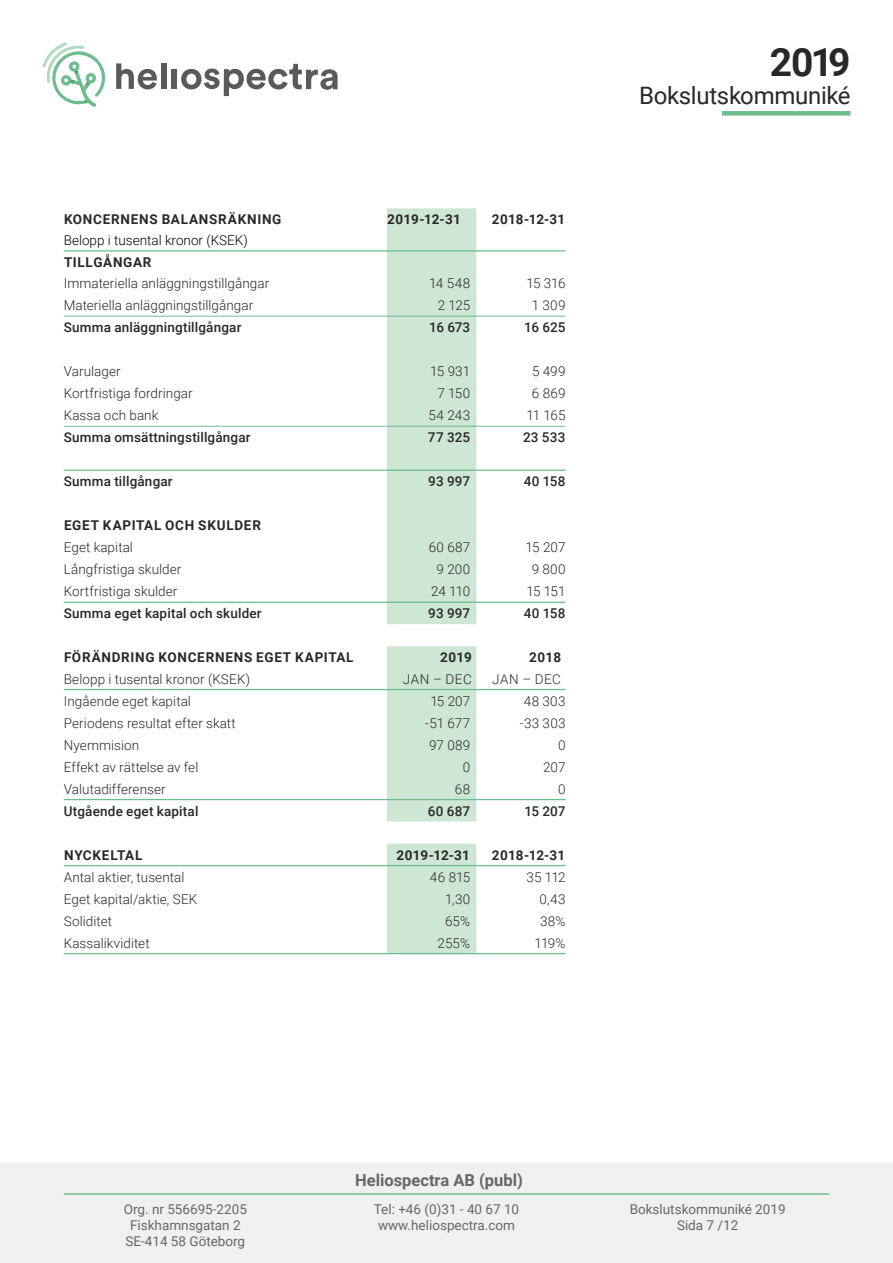
<style>
.page{position:relative;width:893px;height:1263px;background:#fff}
.page>*{position:absolute;margin:0;border:0;box-sizing:border-box;transform-origin:0 0}
.t1{font:700 39px "Roboto";color:#282827}
.t2{font:24px "Roboto";letter-spacing:-.015em;color:#282827}
.t3{font:700 16.5px "Roboto";color:#666766}
.t4{font:300 13.5px "Roboto";letter-spacing:.005em;color:#282827}
.t5{font:500 13.5px "Roboto";letter-spacing:.015em;color:#282827}
.t6{font:700 13.5px "Roboto";letter-spacing:.05em;color:#282827}
.t7{font:13.5px/16.2px "Roboto";color:#666766;text-align:center}
.t8{font:300 13.5px "Roboto";color:#000}
</style>
<div class="page">
<svg style="left:116px;top:63px;width:41px;height:26px"></svg>
<div style="left:161px;top:63px;width:5px;height:26px;background:#5a5a5a"></div>
<div style="left:172px;top:69px;width:5px;height:20px;background:#5a5a5a"></div>
<svg style="left:181px;top:64px;width:157px;height:32px"></svg>
<svg style="left:43px;top:43px;width:62px;height:64px"></svg>
<div style="left:722px;top:111px;width:128px;height:5px;background:#6ebd8f"></div>
<div style="left:0;top:1163px;width:893px;height:100px;background:#f0f0ef"></div>
<hr style="left:64px;top:1193px;width:765px;height:2px;background:#6ebd8f">
<svg style="left:387px;top:208px;width:89px;height:745px;background:#d0e7d6"></svg>
<hr style="left:64px;top:316px;width:323px;height:1px;background:#6ebd8f">
<hr style="left:387px;top:316px;width:89px;height:1px;background:#6ebd8f">
<hr style="left:476px;top:316px;width:90px;height:1px;background:#6ebd8f">
<hr style="left:64px;top:426px;width:323px;height:1px;background:#6ebd8f">
<hr style="left:387px;top:426px;width:89px;height:1px;background:#6ebd8f">
<hr style="left:476px;top:426px;width:90px;height:1px;background:#6ebd8f">
<hr style="left:64px;top:250px;width:323px;height:2px;background:#6ebd8f">
<hr style="left:387px;top:250px;width:89px;height:2px;background:#6ebd8f">
<hr style="left:476px;top:250px;width:90px;height:2px;background:#6ebd8f">
<hr style="left:64px;top:470px;width:323px;height:1px;background:#6ebd8f">
<hr style="left:387px;top:470px;width:89px;height:1px;background:#6ebd8f">
<hr style="left:476px;top:470px;width:90px;height:1px;background:#6ebd8f">
<hr style="left:64px;top:602px;width:323px;height:1px;background:#6ebd8f">
<hr style="left:387px;top:602px;width:89px;height:1px;background:#6ebd8f">
<hr style="left:476px;top:602px;width:90px;height:1px;background:#6ebd8f">
<hr style="left:64px;top:689px;width:323px;height:1px;background:#6ebd8f">
<hr style="left:64px;top:799px;width:323px;height:1px;background:#6ebd8f">
<hr style="left:387px;top:799px;width:89px;height:1px;background:#6ebd8f">
<hr style="left:476px;top:799px;width:90px;height:1px;background:#6ebd8f">
<hr style="left:64px;top:865px;width:323px;height:1px;background:#6ebd8f">
<hr style="left:387px;top:865px;width:89px;height:1px;background:#6ebd8f">
<hr style="left:476px;top:865px;width:90px;height:1px;background:#6ebd8f">
<hr style="left:64px;top:953px;width:323px;height:1px;background:#6ebd8f">
<hr style="left:387px;top:953px;width:89px;height:1px;background:#6ebd8f">
<hr style="left:476px;top:953px;width:90px;height:1px;background:#6ebd8f">
<hr style="left:387px;top:689px;width:89px;height:1px;background:#6ebd8f">
<hr style="left:476px;top:689px;width:90px;height:1px;background:#6ebd8f">
<p class="t6" style="left:64px;top:210px;width:219px">KONCERNENS BALANSRÄKNING</p>
<p class="t6" style="left:387px;top:210px;width:75px">2019-12-31</p>
<p class="t6" style="left:492px;top:210px;width:75px">2018-12-31</p>
<p class="t8" style="left:64px;top:231px;width:186px">Belopp i tusental kronor (KSEK)</p>
<p class="t6" style="left:64px;top:252px;width:89px">TILLGÅNGAR</p>
<p class="t4" style="left:64px;top:274px;width:207px">Immateriella anläggningstillgångar</p>
<p class="t4" style="left:429px;top:274px;width:43px">14 548</p>
<p class="t4" style="left:526px;top:274px;width:41px">15 316</p>
<p class="t4" style="left:64px;top:296px;width:191px">Materiella anläggningstillgångar</p>
<p class="t4" style="left:438px;top:296px;width:34px">2 125</p>
<p class="t4" style="left:532px;top:296px;width:35px">1 309</p>
<p class="t5" style="left:64px;top:318px;width:179px">Summa anläggningtillgångar</p>
<p class="t5" style="left:429px;top:318px;width:42px">16 673</p>
<p class="t5" style="left:524px;top:318px;width:43px">16 625</p>
<p class="t4" style="left:64px;top:362px;width:59px">Varulager</p>
<p class="t4" style="left:430px;top:362px;width:41px">15 931</p>
<p class="t4" style="left:532px;top:362px;width:35px">5 499</p>
<p class="t4" style="left:64px;top:384px;width:131px">Kortfristiga fordringar</p>
<p class="t4" style="left:438px;top:384px;width:34px">7 150</p>
<p class="t4" style="left:532px;top:384px;width:35px">6 869</p>
<p class="t4" style="left:64px;top:406px;width:96px">Kassa och bank</p>
<p class="t4" style="left:429px;top:406px;width:43px">54 243</p>
<p class="t4" style="left:526px;top:406px;width:41px">11 165</p>
<p class="t5" style="left:64px;top:428px;width:188px">Summa omsättningstillgångar</p>
<p class="t5" style="left:428px;top:428px;width:44px">77 325</p>
<p class="t5" style="left:523px;top:428px;width:44px">23 533</p>
<p class="t5" style="left:64px;top:472px;width:110px">Summa tillgångar</p>
<p class="t5" style="left:428px;top:472px;width:43px">93 997</p>
<p class="t5" style="left:524px;top:472px;width:43px">40 158</p>
<p class="t6" style="left:64px;top:516px;width:198px">EGET KAPITAL OCH SKULDER</p>
<p class="t4" style="left:64px;top:538px;width:71px">Eget kapital</p>
<p class="t4" style="left:429px;top:538px;width:43px">60 687</p>
<p class="t4" style="left:526px;top:538px;width:41px">15 207</p>
<p class="t4" style="left:64px;top:560px;width:119px">Långfristiga skulder</p>
<p class="t4" style="left:437px;top:560px;width:35px">9 200</p>
<p class="t4" style="left:532px;top:560px;width:35px">9 800</p>
<p class="t4" style="left:64px;top:582px;width:115px">Kortfristiga skulder</p>
<p class="t4" style="left:431px;top:582px;width:41px">24 110</p>
<p class="t4" style="left:527px;top:582px;width:40px">15 151</p>
<p class="t5" style="left:64px;top:604px;width:199px">Summa eget kapital och skulder</p>
<p class="t5" style="left:428px;top:604px;width:43px">93 997</p>
<p class="t5" style="left:524px;top:604px;width:43px">40 158</p>
<p class="t6" style="left:64px;top:648px;width:291px">FÖRÄNDRING KONCERNENS EGET KAPITAL</p>
<p class="t6" style="left:440px;top:648px;width:33px">2019</p>
<p class="t6" style="left:529px;top:648px;width:33px">2018</p>
<p class="t4" style="left:64px;top:669px;width:188px">Belopp i tusental kronor (KSEK)</p>
<p class="t4" style="left:403px;top:669px;width:70px">JAN – DEC</p>
<p class="t4" style="left:492px;top:669px;width:70px">JAN – DEC</p>
<p class="t4" style="left:64px;top:691px;width:129px">Ingående eget kapital</p>
<p class="t4" style="left:430px;top:691px;width:41px">15 207</p>
<p class="t4" style="left:524px;top:691px;width:43px">48 303</p>
<p class="t4" style="left:64px;top:713px;width:174px">Periodens resultat efter skatt</p>
<p class="t4" style="left:425px;top:713px;width:47px">-51 677</p>
<p class="t4" style="left:520px;top:713px;width:47px">-33 303</p>
<p class="t4" style="left:64px;top:735px;width:77px">Nyemmision</p>
<p class="t4" style="left:429px;top:735px;width:43px">97 089</p>
<p class="t4" style="left:558px;top:735px;width:9px">0</p>
<p class="t4" style="left:64px;top:757px;width:136px">Effekt av rättelse av fel</p>
<p class="t4" style="left:463px;top:757px;width:9px">0</p>
<p class="t4" style="left:543px;top:757px;width:24px">207</p>
<p class="t4" style="left:64px;top:779px;width:103px">Valutadifferenser</p>
<p class="t4" style="left:455px;top:779px;width:17px">68</p>
<p class="t4" style="left:558px;top:779px;width:9px">0</p>
<p class="t5" style="left:64px;top:801px;width:136px">Utgående eget kapital</p>
<p class="t5" style="left:428px;top:801px;width:44px">60 687</p>
<p class="t5" style="left:524px;top:801px;width:43px">15 207</p>
<p class="t6" style="left:64px;top:845px;width:80px">NYCKELTAL</p>
<p class="t6" style="left:396px;top:845px;width:75px">2019-12-31</p>
<p class="t6" style="left:492px;top:845px;width:75px">2018-12-31</p>
<p class="t4" style="left:64px;top:867px;width:122px">Antal aktier, tusental</p>
<p class="t4" style="left:430px;top:867px;width:42px">46 815</p>
<p class="t4" style="left:526px;top:867px;width:41px">35 112</p>
<p class="t4" style="left:64px;top:889px;width:135px">Eget kapital/aktie, SEK</p>
<p class="t4" style="left:445px;top:889px;width:27px">1,30</p>
<p class="t4" style="left:540px;top:889px;width:27px">0,43</p>
<p class="t4" style="left:64px;top:911px;width:50px">Soliditet</p>
<p class="t4" style="left:445px;top:911px;width:27px">65%</p>
<p class="t4" style="left:540px;top:911px;width:27px">38%</p>
<p class="t4" style="left:64px;top:933px;width:87px">Kassalikviditet</p>
<p class="t4" style="left:438px;top:933px;width:34px">255%</p>
<p class="t4" style="left:535px;top:933px;width:32px">119%</p>
<h1 class="t1" style="left:770px;top:35px;width:82px">2019</h1>
<h2 class="t2" style="left:639px;top:78px;width:213px">Bokslutskommuniké</h2>
<p class="t3" style="left:355px;top:1169px;width:169px">Heliospectra AB (publ)</p>
<p class="t7" style="left:124px;top:1200px;width:125px">Org. nr 556695-2205<br>Fiskhamnsgatan 2<br>SE-414 58 Göteborg</p>
<p class="t7" style="left:374px;top:1200px;width:147px">Tel: +46 (0)31 - 40 67 10 www.heliospectra.com</p>
<p class="t7" style="left:630px;top:1200px;width:157px">Bokslutskommuniké 2019<br>Sida 7 /12</p>
</div>
